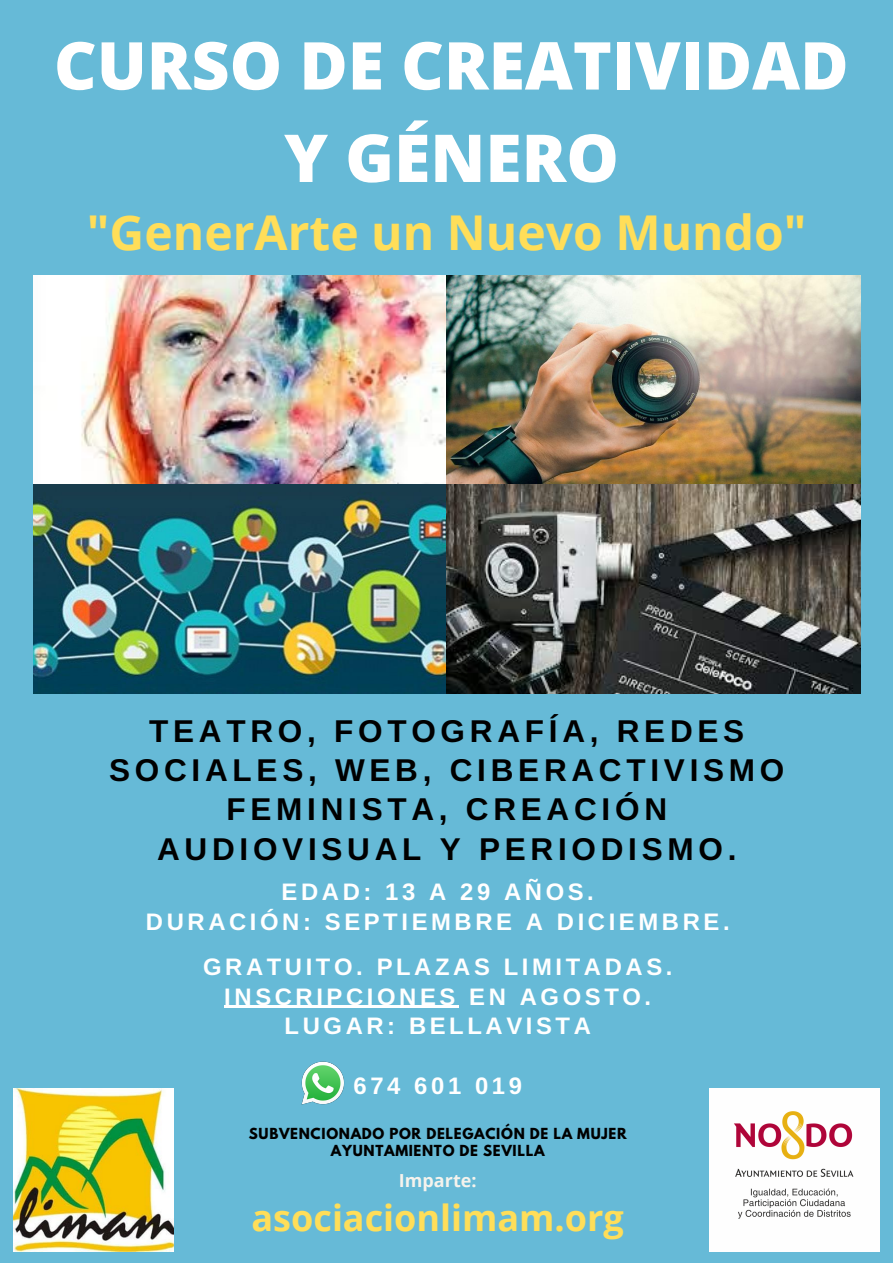
<style>
.page{position:relative;width:893px;height:1263px;background:#66bad7}
.page>*{position:absolute;margin:0;border:0;box-sizing:border-box;transform-origin:0 0}
.t1{font:800 66.07px/92.4px "Open Sans";color:#fff;text-align:center}
.t2{font:700 48px "Open Sans";color:#ffde59}
.t3{font:700 36px "Open Sans";color:#ffde59}
.t4{font:700 31.5px/39.4px "Arimo";letter-spacing:.15em;color:#000;text-align:center}
.t5{font:700 23.85px/29.8px "Arimo";letter-spacing:.15em;color:#fff;text-align:center}
.t6{font:700 18px "Open Sans";color:#f5f3ed}
.t7{font:700 13.5px/17.5px "League Spartan";letter-spacing:.05em;color:#000;text-align:center}
</style>
<div class="page">
<hr style="left:224px;top:1006px;width:235px;height:2px;background:#fff">
<img style="left:33px;top:275px;width:827px;height:418px">
<img style="left:14px;top:1088px;width:159px;height:163px">
<img style="left:709px;top:1088px;width:170px;height:163px">
<img style="left:301px;top:1061px;width:44px;height:44px">
<h1 class="t1" style="left:54px;top:18px;width:796px">CURSO DE CREATIVIDAD<br>Y GÉNERO</h1>
<h2 class="t2" style="left:87px;top:198px;width:721px">"GenerArte un Nuevo Mundo"</h2>
<h3 class="t4" style="left:109px;top:711px;width:677px">TEATRO, FOTOGRAFÍA, REDES<br>SOCIALES, WEB, CIBERACTIVISMO<br>FEMINISTA, CREACIÓN<br>AUDIOVISUAL Y PERIODISMO.</h3>
<p class="t5" style="left:146px;top:877px;width:585px">EDAD: 13 A 29 AÑOS.<br>DURACIÓN: SEPTIEMBRE A DICIEMBRE.</p>
<p class="t5" style="left:203px;top:951px;width:471px">GRATUITO. PLAZAS LIMITADAS.<br>INSCRIPCIONES EN AGOSTO.<br>LUGAR: BELLAVISTA</p>
<p class="t5" style="left:353px;top:1071px;width:170px">674 601 019</p>
<p class="t7" style="left:249px;top:1126px;width:379px">SUBVENCIONADO POR DELEGACIÓN DE LA MUJER<br>AYUNTAMIENTO DE SEVILLA</p>
<p class="t6" style="left:399px;top:1168px;width:79px">Imparte:</p>
<h3 class="t3" style="left:251px;top:1192px;width:374px">asociacionlimam.org</h3>
</div>
